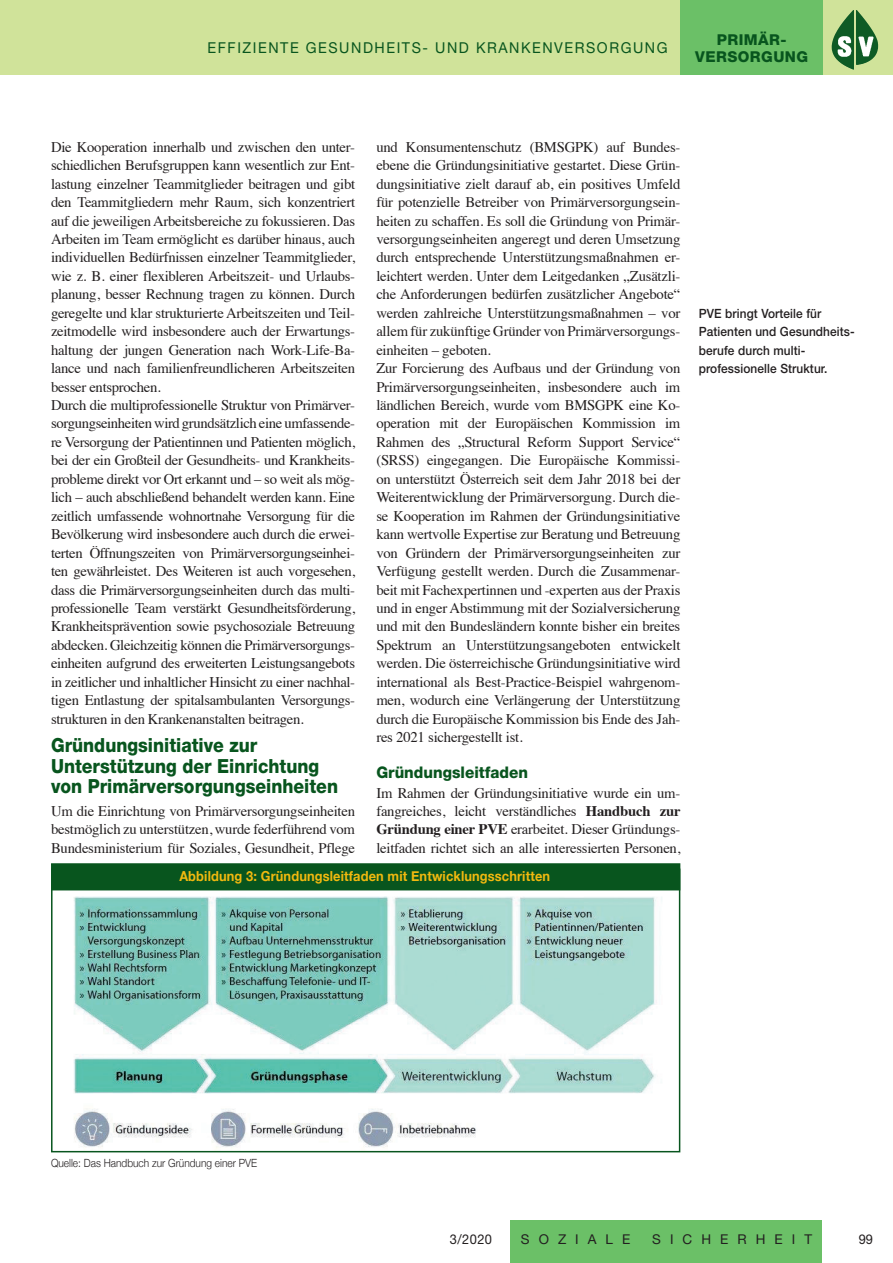
<style>
.page{position:relative;width:893px;height:1263px;background:#fff}
.page>*{position:absolute;margin:0;border:0;box-sizing:border-box;transform-origin:0 0}
.t1{font:800 19.5px/20.2px "Helvetica Neue";color:#08551e;scale:.9 1}
.t2{font:800 16.05px "Helvetica Neue";color:#08551e;scale:.95 1}
.t3{font:15px "Helvetica Neue LT Std";letter-spacing:.11em;color:#08551e;scale:.95 1}
.t4{font:800 15px/17.5px "Helvetica Neue LT Std";letter-spacing:.03em;color:#08551e;text-align:center}
.t5{font:800 15px "Helvetica Neue LT Std";letter-spacing:.03em;color:#08551e;scale:1.05 1}
.t6{font:14.7px/18.5px "Times";letter-spacing:-.015em;color:#231f20}
.t7{font:700 13.8px "Helvetica Neue";letter-spacing:.01em;color:#f2b90f;scale:.93 1}
.t8{font:13.5px "Helvetica Neue LT Std";letter-spacing:.67em;color:#231f20}
.t9{font:13.5px "Helvetica Neue LT Std";letter-spacing:.67em;color:#231f20;scale:.95 1}
.t10{font:500 12.75px/18.5px "Helvetica Neue";letter-spacing:.01em;color:#231f20;scale:.93 1}
.t11{font:300 11.25px "Helvetica Neue";color:#231f20;scale:.9 1}
.s1{font-weight:700}
</style>
<div class="page">
<div style="left:510px;top:1220px;width:312px;height:43px;background:#6bc067"></div>
<div style="left:0;top:0;width:893px;height:74px;background:#d0e39a"></div>
<div style="left:680px;top:0;width:143px;height:74px;background:#6bc067"></div>
<img style="left:856px;top:10px;width:22px;height:55px">
<img style="left:54px;top:890px;width:623px;height:259px">
<div style="left:52px;top:864px;width:628px;height:26px;background:#08551e"></div>
<div style="left:51px;top:863px;width:629px;height:27px;border:2px solid #08551e"></div>
<p class="t3" style="left:208px;top:39px;width:486px">EFFIZIENTE GESUNDHEITS- UND KRANKENVERSORGUNG</p>
<p class="t4" style="left:695px;top:30px;width:114px">PRIMÄR-<br>VERSORGUNG</p>
<p class="t5" style="left:713px;top:30px;width:24px">PR</p>
<p class="t5" style="left:771px;top:30px;width:19px">R-</p>
<p class="t5" style="left:690px;top:48px;width:45px">VERS</p>
<p class="t5" style="left:776px;top:48px;width:37px">UNG</p>
<p class="t6" style="left:51px;top:136px;width:306px">Die Kooperation innerhalb und zwischen den unter&shy;schiedlichen Berufsgruppen kann wesentlich zur Ent&shy;lastung einzelner Teammitglieder beitragen und gibt den Teammitgliedern mehr Raum, sich konzentriert auf die jeweiligen Arbeitsbereiche zu fokussieren. Das Arbeiten im Team ermöglicht es darüber hinaus, auch individuellen Bedürfnissen einzelner Teammitglieder, wie z. B. einer flexibleren Arbeitszeit- und Urlaubs&shy;planung, besser Rechnung tragen zu können. Durch geregelte und klar strukturierte Arbeitszeiten und Teil&shy;zeitmodelle wird insbesondere auch der Erwartungs&shy;haltung der jungen Generation nach Work-Life-Ba&shy;lance und nach familienfreundlicheren Arbeitszeiten besser entsprochen.<br>Durch die multiprofessionelle Struktur von Primärver&shy;sorgungseinheiten wird grundsätzlich eine umfassende&shy;re Versorgung der Patientinnen und Patienten möglich, bei der ein Großteil der Gesundheits- und Krankheits&shy;probleme direkt vor Ort erkannt und – so weit als mög&shy;lich – auch abschließend behandelt werden kann. Eine zeitlich umfassende wohnortnahe Versorgung für die Bevölkerung wird insbesondere auch durch die erwei&shy;terten Öffnungszeiten von Primärversorgungseinhei&shy;ten gewährleistet. Des Weiteren ist auch vorgesehen, dass die Primärversorgungseinheiten durch das multi&shy;professionelle Team verstärkt Gesundheitsförderung, Krankheitsprävention sowie psychosoziale Betreuung abdecken. Gleichzeitig können die Primärversorgungs&shy;einheiten aufgrund des erweiterten Leistungsangebots in zeitlicher und inhaltlicher Hinsicht zu einer nachhal&shy;tigen Entlastung der spitalsambulanten Versorgungs&shy;strukturen in den Krankenanstalten beitragen.</p>
<h1 class="t1" style="left:51px;top:735px;width:320px">Gründungsinitiative zur<br>Unterstützung der Einrichtung von Primärversorgungseinheiten</h1>
<p class="t6" style="left:51px;top:800px;width:306px;text-align:justify">Um die Einrichtung von Primärversorgungseinheiten bestmöglich zu unterstützen, wurde federführend vom Bundesministerium für Soziales, Gesundheit, Pflege</p>
<p class="t6" style="left:376px;top:136px;width:306px">und Konsumentenschutz (BMSGPK) auf Bundes&shy;ebene die Gründungsinitiative gestartet. Diese Grün&shy;dungsinitiative zielt darauf ab, ein positives Umfeld für potenzielle Betreiber von Primärversorgungsein&shy;heiten zu schaffen. Es soll die Gründung von Primär&shy;versorgungseinheiten angeregt und deren Umsetzung durch entsprechende Unterstützungsmaßnahmen er&shy;leichtert werden. Unter dem Leitgedanken „Zusätzli&shy;che Anforderungen bedürfen zusätzlicher Angebote“ werden zahlreiche Unterstützungsmaßnahmen – vor allem für zukünftige Gründer von Primärversorgungs&shy;einheiten – geboten.<br>Zur Forcierung des Aufbaus und der Gründung von Primärversorgungseinheiten, insbesondere auch im ländlichen Bereich, wurde vom BMSGPK eine Ko&shy;operation mit der Europäischen Kommission im Rahmen des „Structural Reform Support Service“ (SRSS) eingegangen. Die Europäische Kommissi&shy;on unterstützt Österreich seit dem Jahr 2018 bei der Weiterentwicklung der Primärversorgung. Durch die&shy;se Kooperation im Rahmen der Gründungsinitiative kann wertvolle Expertise zur Beratung und Betreuung von Gründern der Primärversorgungseinheiten zur Verfügung gestellt werden. Durch die Zusammenar&shy;beit mit Fachexpertinnen und -experten aus der Praxis und in enger Abstimmung mit der Sozialversicherung und mit den Bundesländern konnte bisher ein breites Spektrum an Unterstützungsangeboten entwickelt werden. Die österreichische Gründungsinitiative wird international als Best-Practice-Beispiel wahrgenom&shy;men, wodurch eine Verlängerung der Unterstützung durch die Europäische Kommission bis Ende des Jah&shy;res 2021 sichergestellt ist.</p>
<p class="t2" style="left:376px;top:762px;width:161px">Gründungsleitfaden</p>
<p class="t6" style="left:376px;top:782px;width:306px;text-align:justify">Im Rahmen der Gründungsinitiative wurde ein um&shy;fangreiches, leicht verständliches <span class="s1">Handbuch zur Gründung einer PVE</span> erarbeitet. Dieser Gründungs&shy;leitfaden richtet sich an alle interessierten Personen,</p>
<p class="t7" style="left:179px;top:865px;width:400px">Abbildung 3: Gründungsleitfaden mit Entwicklungsschritten</p>
<p class="t10" style="left:699px;top:304px;width:169px">PVE bringt Vorteile für<br>Patienten und Gesundheits&shy;berufe durch multi&shy;professionelle Struktur.</p>
<p class="t11" style="left:51px;top:1154px;width:231px">Quelle: Das Handbuch zur Gründung einer PVE</p>
<p class="t9" style="left:450px;top:1231px;width:46px">3/2020</p>
<p class="t8" style="left:521px;top:1231px;width:111px">SOZIALE</p>
<p class="t8" style="left:652px;top:1231px;width:161px">SICHERHEIT</p>
<p class="t9" style="left:859px;top:1231px;width:17px">99</p>
</div>
